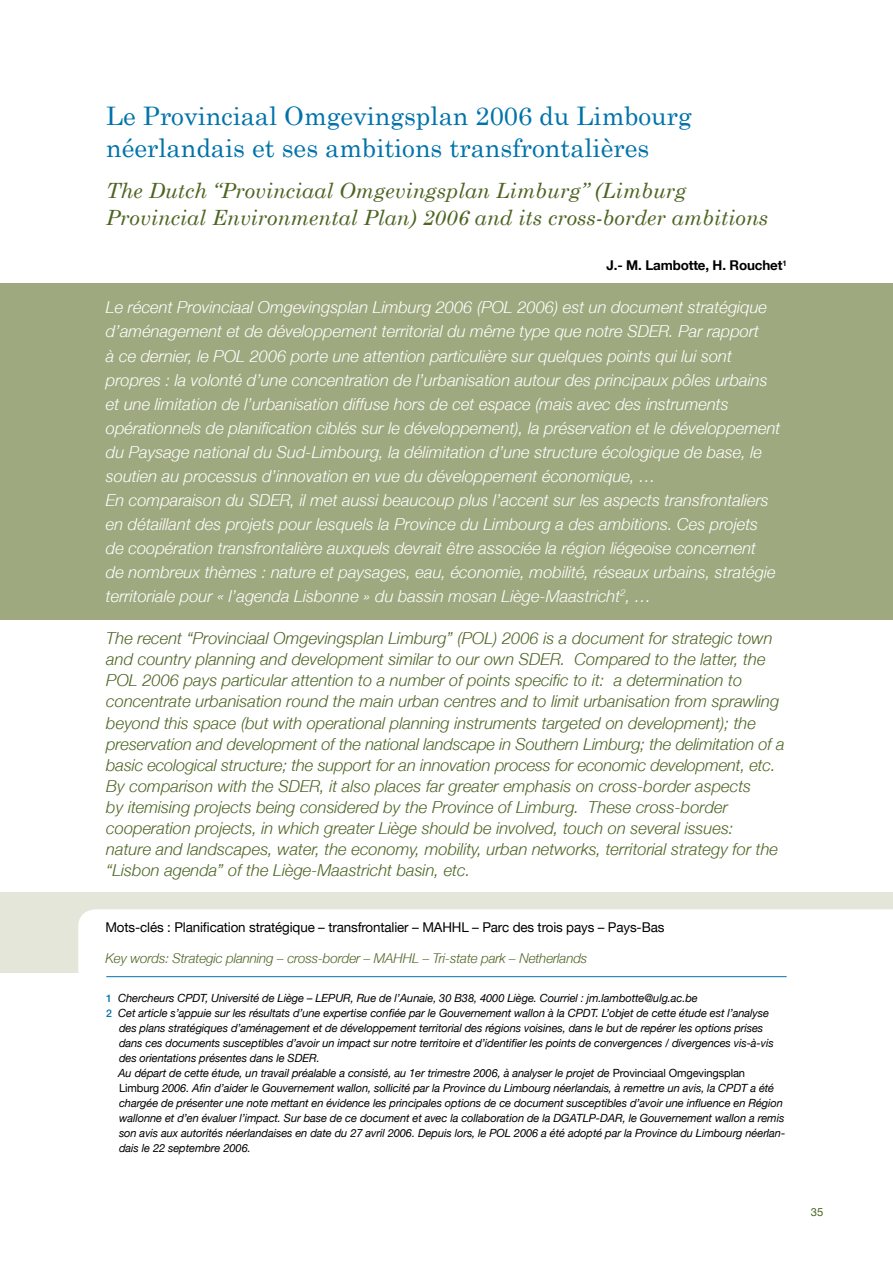
<style>
.page{position:relative;width:893px;height:1263px;background:#fff}
.page>*{position:absolute;margin:0;border:0;box-sizing:border-box;transform-origin:0 0}
.t1{font:25.5px/31.5px "Century Schoolbook";color:#0073aa}
.t2{font:italic 21px/27px "Century Schoolbook";color:#4d6422}
.t3{font:italic 300 16.5px/24px "Helvetica Neue LT";color:#fff}
.t4{font:italic 300 16.5px/21px "Helvetica Neue LT";color:#4d6422}
.t5{font:13.5px "Helvetica Neue LT";letter-spacing:-.01em;color:#000}
.t6{font:italic 300 13.5px "Helvetica Neue LT";letter-spacing:-.01em;color:#4d6422}
.t7{font:700 13.5px "Helvetica Neue LT";letter-spacing:-.01em;color:#000}
.t8{font:italic 11.25px "Helvetica Neue LT";letter-spacing:-.01em;color:#000}
.t9{font:11.25px "Helvetica Neue LT";color:#4d6422}
.s1{font-weight:500;font-style:normal;font-size:10.5px;color:#0073aa}
.s2{font-style:normal}
</style>
<div class="page">
<div style="left:1px;top:283px;width:892px;height:337px;background:#9fa980"></div>
<div style="left:0;top:892px;width:893px;height:81px;background:#e4e6d9"></div>
<div style="left:78px;top:909px;width:815px;height:69px;background:#fff"></div>
<hr style="left:106px;top:976px;width:681px;height:1px;background:#0073aa">
<h1 class="t1" style="left:106px;top:98px;width:587px">Le Provinciaal Omgevingsplan 2006 du Limbourg néerlandais et ses ambitions transfrontalières</h1>
<h2 class="t2" style="left:106px;top:176px;width:663px">The Dutch “Provinciaal Omgevingsplan Limburg” (Limburg<br>Provincial Environmental Plan) 2006 and its cross-border ambitions</h2>
<p class="t7" style="left:606px;top:257px;width:182px">J.- M. Lambotte, H. Rouchet<sup>1</sup></p>
<p class="t3" style="left:106px;top:295px;width:676px">Le récent Provinciaal Omgevingsplan Limburg 2006 (POL 2006) est un document stratégique d’aménagement et de développement territorial du même type que notre SDER. Par rapport<br>à ce dernier, le POL 2006 porte une attention particulière sur quelques points qui lui sont propres : la volonté d’une concentration de l’urbanisation autour des principaux pôles urbains et une limitation de l’urbanisation diffuse hors de cet espace (mais avec des instruments opérationnels de planification ciblés sur le développement), la préservation et le développement du Paysage national du Sud-Limbourg, la délimitation d’une structure écologique de base, le soutien au processus d’innovation en vue du développement économique, …<br>En comparaison du SDER, il met aussi beaucoup plus l’accent sur les aspects transfrontaliers en détaillant des projets pour lesquels la Province du Limbourg a des ambitions. Ces projets<br>de coopération transfrontalière auxquels devrait être associée la région liégeoise concernent<br>de nombreux thèmes : nature et paysages, eau, économie, mobilité, réseaux urbains, stratégie territoriale pour « l’agenda Lisbonne » du bassin mosan Liège-Maastricht<sup>2</sup>, …</p>
<p class="t4" style="left:106px;top:628px;width:680px">The recent “Provinciaal Omgevingsplan Limburg” (POL) 2006 is a document for strategic town and country planning and development similar to our own SDER. Compared to the latter, the POL 2006 pays particular attention to a number of points specific to it: a determination to concentrate urbanisation round the main urban centres and to limit urbanisation from sprawling beyond this space (but with operational planning instruments targeted on development); the preservation and development of the national landscape in Southern Limburg; the delimitation of a basic ecological structure; the support for an innovation process for economic development, etc.<br>By comparison with the SDER, it also places far greater emphasis on cross-border aspects<br>by itemising projects being considered by the Province of Limburg. These cross-border cooperation projects, in which greater Liège should be involved, touch on several issues:<br>nature and landscapes, water, the economy, mobility, urban networks, territorial strategy for the “Lisbon agenda” of the Liège-Maastricht basin, etc.</p>
<p class="t5" style="left:105px;top:919px;width:560px">Mots-clés : Planification stratégique – transfrontalier – MAHHL – Parc des trois pays – Pays-Bas</p>
<p class="t6" style="left:105px;top:950px;width:483px">Key words: Strategic planning – cross-border – MAHHL – Tri-state park – Netherlands</p>
<p class="t8" style="left:106px;top:991px;width:593px"><span class="s1">1</span> Chercheurs CPDT, Université de Liège – LEPUR, Rue de l’Aunaie, 30 B38, 4000 Liège. Courriel : jm.lambotte@ulg.ac.be</p>
<p class="t8" style="left:106px;top:1006px;width:664px"><span class="s1">2</span> Cet article s’appuie sur les résultats d’une expertise confiée par le Gouvernement wallon à la CPDT. L’objet de cette étude est l’analyse</p>
<p class="t8" style="left:119px;top:1021px;width:646px">des plans stratégiques d’aménagement et de développement territorial des régions voisines, dans le but de repérer les options prises</p>
<p class="t8" style="left:119px;top:1036px;width:656px">dans ces documents susceptibles d’avoir un impact sur notre territoire et d’identifier les points de convergences / divergences vis-à-vis</p>
<p class="t8" style="left:119px;top:1051px;width:202px">des orientations présentes dans le SDER.</p>
<p class="t8" style="left:118px;top:1066px;width:628px">Au départ de cette étude, un travail préalable a consisté, au 1er trimestre 2006, à analyser le projet de <span class="s2">Provinciaal Omgevingsplan</span></p>
<p class="t8" style="left:119px;top:1081px;width:657px"><span class="s2">Limburg</span> 2006. Afin d’aider le Gouvernement wallon, sollicité par la Province du Limbourg néerlandais, à remettre un avis, la CPDT a été</p>
<p class="t8" style="left:119px;top:1096px;width:665px">chargée de présenter une note mettant en évidence les principales options de ce document susceptibles d’avoir une influence en Région</p>
<p class="t8" style="left:119px;top:1111px;width:667px">wallonne et d’en évaluer l’impact. Sur base de ce document et avec la collaboration de la DGATLP-DAR, le Gouvernement wallon a remis</p>
<p class="t8" style="left:119px;top:1126px;width:668px">son avis aux autorités néerlandaises en date du 27 avril 2006. Depuis lors, le POL 2006 a été adopté par la Province du Limbourg néerlan-</p>
<p class="t8" style="left:119px;top:1141px;width:133px">dais le 22 septembre 2006.</p>
<p class="t9" style="left:811px;top:1205px;width:14px">35</p>
</div>
